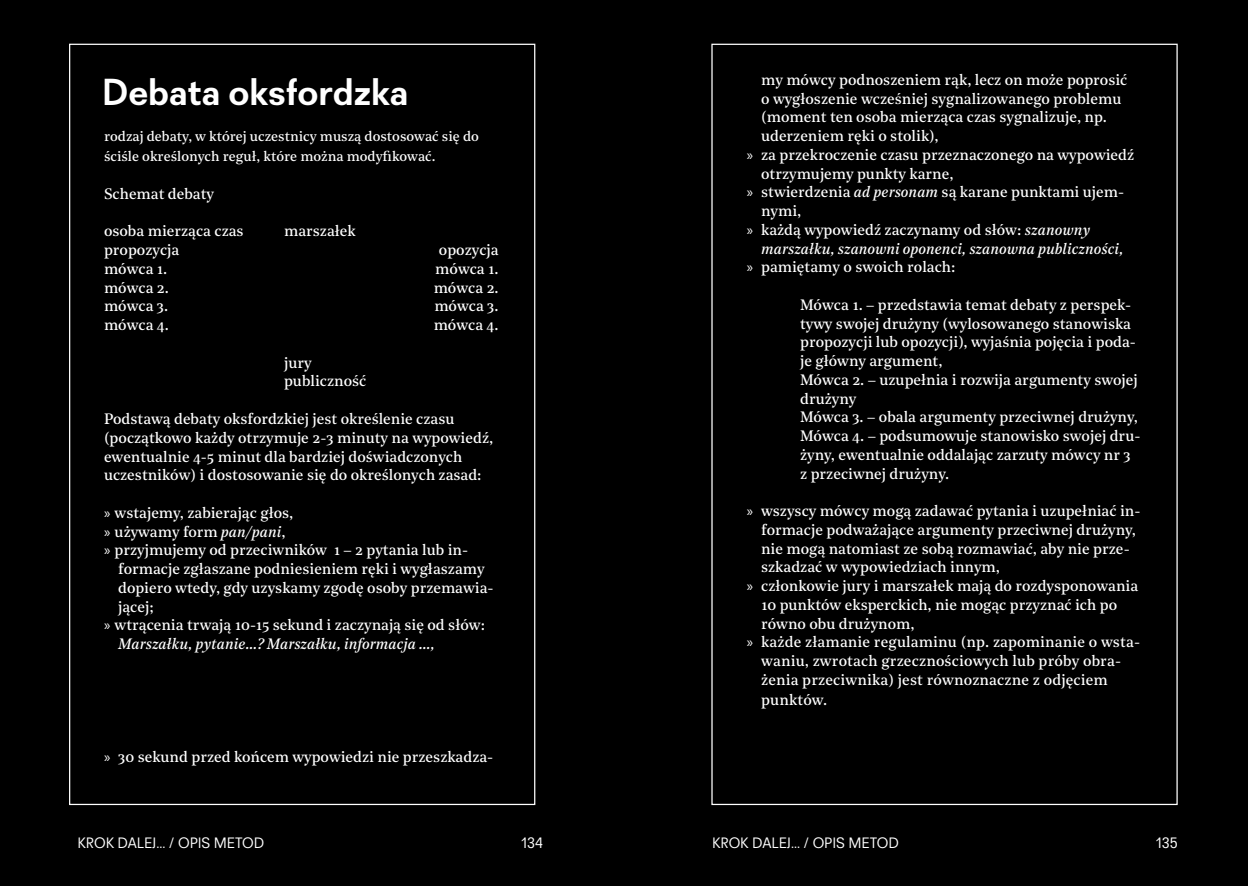
<style>
.page{position:relative;width:1248px;height:886px;background:#fff}
.page>*{position:absolute;margin:0;border:0;box-sizing:border-box;transform-origin:0 0}
.t1{font:700 37.5px "Recta";color:#fff}
.t2{font:15px/18.8px "Noe Text";color:#fff}
.t3{font:italic 15px "Noe Text";color:#fff}
.t4{font:15px "Recta";color:#fff}
.t5{font:13.75px/20px "Noe Text";color:#fff}
.s1{font-family:"Myriad Pro"}
.s2{font-style:italic}
</style>
<div class="page">
<div style="left:0;top:0;width:624px;height:886px;background:#000"></div>
<div style="left:624px;top:0;width:623px;height:886px;background:#000"></div>
<h1 class="t1" style="left:102px;top:70px;width:308px">Debata oksfordzka</h1>
<p class="t2" style="left:761px;top:69px;width:368px">my mówcy podnoszeniem rąk, lecz on może poprosić</p>
<p class="t2" style="left:761px;top:88px;width:362px">o wygłoszenie wcześniej sygnalizowanego problemu</p>
<p class="t2" style="left:761px;top:107px;width:347px">(moment ten osoba mierząca czas sygnalizuje, np.</p>
<p class="t2" style="left:761px;top:126px;width:179px">uderzeniem ręki o stolik),</p>
<p class="t2" style="left:747px;top:144px;width:389px"><span class="s1">»</span> za przekroczenie czasu przeznaczonego na wypowiedź</p>
<p class="t2" style="left:761px;top:163px;width:194px">otrzymujemy punkty karne,</p>
<p class="t2" style="left:747px;top:182px;width:378px"><span class="s1">»</span> stwierdzenia <span class="s2">ad personam</span> są karane punktami ujem-</p>
<p class="t2" style="left:761px;top:201px;width:42px">nymi,</p>
<p class="t2" style="left:747px;top:219px;width:344px"><span class="s1">»</span> każdą wypowiedź zaczynamy od słów: <span class="s2">szanowny</span></p>
<p class="t3" style="left:761px;top:237px;width:364px">marszałku, szanowni oponenci, szanowna publiczności,</p>
<p class="t2" style="left:747px;top:257px;width:210px"><span class="s1">»</span> pamiętamy o swoich rolach:</p>
<p class="t2" style="left:800px;top:294px;width:342px">Mówca 1. – przedstawia temat debaty z perspek&shy;tywy swojej drużyny (wylosowanego stanowiska propozycji lub opozycji), wyjaśnia pojęcia i poda&shy;je główny argument,<br>Mówca 2. – uzupełnia i rozwija argumenty swojej drużyny<br>Mówca 3. – obala argumenty przeciwnej drużyny, Mówca 4. – podsumowuje stanowisko swojej dru&shy;żyny, ewentualnie oddalając zarzuty mówcy nr 3 z przeciwnej drużyny.</p>
<p class="t2" style="left:747px;top:501px;width:395px"><span class="s1">»</span> wszyscy mówcy mogą zadawać pytania i uzupełniać in-</p>
<p class="t2" style="left:761px;top:519px;width:376px">formacje podważające argumenty przeciwnej drużyny,</p>
<p class="t2" style="left:761px;top:538px;width:370px">nie mogą natomiast ze sobą rozmawiać, aby nie prze-</p>
<p class="t2" style="left:761px;top:557px;width:240px">szkadzać w wypowiedziach innym,</p>
<p class="t2" style="left:747px;top:576px;width:392px"><span class="s1">»</span> członkowie jury i marszałek mają do rozdysponowania</p>
<p class="t2" style="left:761px;top:594px;width:357px">10 punktów eksperckich, nie mogąc przyznać ich po</p>
<p class="t2" style="left:761px;top:613px;width:155px">równo obu drużynom,</p>
<p class="t2" style="left:747px;top:632px;width:394px"><span class="s1">»</span> każde złamanie regulaminu (np. zapominanie o wsta-</p>
<p class="t2" style="left:761px;top:651px;width:361px">waniu, zwrotach grzecznościowych lub próby obra-</p>
<p class="t2" style="left:761px;top:669px;width:348px">żenia przeciwnika) jest równoznaczne z odjęciem</p>
<p class="t2" style="left:761px;top:689px;width:67px">punktów.</p>
<p class="t5" style="left:104px;top:126px;width:376px">rodzaj debaty, w której uczestnicy muszą dostosować się do ściśle określonych reguł, które można modyfikować.</p>
<p class="t2" style="left:104px;top:183px;width:112px">Schemat debaty</p>
<p class="t2" style="left:104px;top:221px;width:141px">osoba mierząca czas</p>
<p class="t2" style="left:284px;top:221px;width:73px">marszałek</p>
<p class="t2" style="left:104px;top:240px;width:77px">propozycja</p>
<p class="t2" style="left:439px;top:240px;width:61px">opozycja</p>
<p class="t2" style="left:104px;top:258px;width:65px">mówca 1.</p>
<p class="t2" style="left:435px;top:258px;width:65px">mówca 1.</p>
<p class="t2" style="left:104px;top:277px;width:66px">mówca 2.</p>
<p class="t2" style="left:433px;top:277px;width:66px">mówca 2.</p>
<p class="t2" style="left:104px;top:296px;width:66px">mówca 3.</p>
<p class="t2" style="left:434px;top:296px;width:66px">mówca 3.</p>
<p class="t2" style="left:104px;top:315px;width:67px">mówca 4.</p>
<p class="t2" style="left:433px;top:315px;width:67px">mówca 4.</p>
<p class="t2" style="left:284px;top:352px;width:84px">jury publiczność</p>
<p class="t2" style="left:104px;top:408px;width:390px">Podstawą debaty oksfordzkiej jest określenie czasu (początkowo każdy otrzymuje 2-3 minuty na wypowiedź, ewentualnie 4-5 minut dla bardziej doświadczonych uczestników) i dostosowanie się do określonych zasad:</p>
<p class="t2" style="left:104px;top:502px;width:191px"><span class="s1">»</span> wstajemy, zabierając głos,</p>
<p class="t2" style="left:104px;top:521px;width:183px"><span class="s1">»</span> używamy form <span class="s2">pan/pani</span>,</p>
<p class="t2" style="left:104px;top:540px;width:365px"><span class="s1">»</span> przyjmujemy od przeciwników 1 – 2 pytania lub in-</p>
<p class="t2" style="left:118px;top:558px;width:368px">formacje zgłaszane podniesieniem ręki i wygłaszamy</p>
<p class="t2" style="left:118px;top:577px;width:377px">dopiero wtedy, gdy uzyskamy zgodę osoby przemawia-</p>
<p class="t2" style="left:118px;top:596px;width:37px">jącej;</p>
<p class="t2" style="left:104px;top:615px;width:382px"><span class="s1">»</span> wtrącenia trwają 10-15 sekund i zaczynają się od słów:</p>
<p class="t3" style="left:118px;top:633px;width:318px">Marszałku, pytanie…? Marszałku, informacja …,</p>
<p class="t2" style="left:104px;top:746px;width:391px"><span class="s1">»</span> 30 sekund przed końcem wypowiedzi nie przeszkadza-</p>
<p class="t4" style="left:77px;top:834px;width:188px">KROK DALEJ... / OPIS METOD</p>
<p class="t4" style="left:521px;top:834px;width:23px">134</p>
<p class="t4" style="left:712px;top:834px;width:188px">KROK DALEJ... / OPIS METOD</p>
<p class="t4" style="left:1155px;top:834px;width:23px">135</p>
</div>
